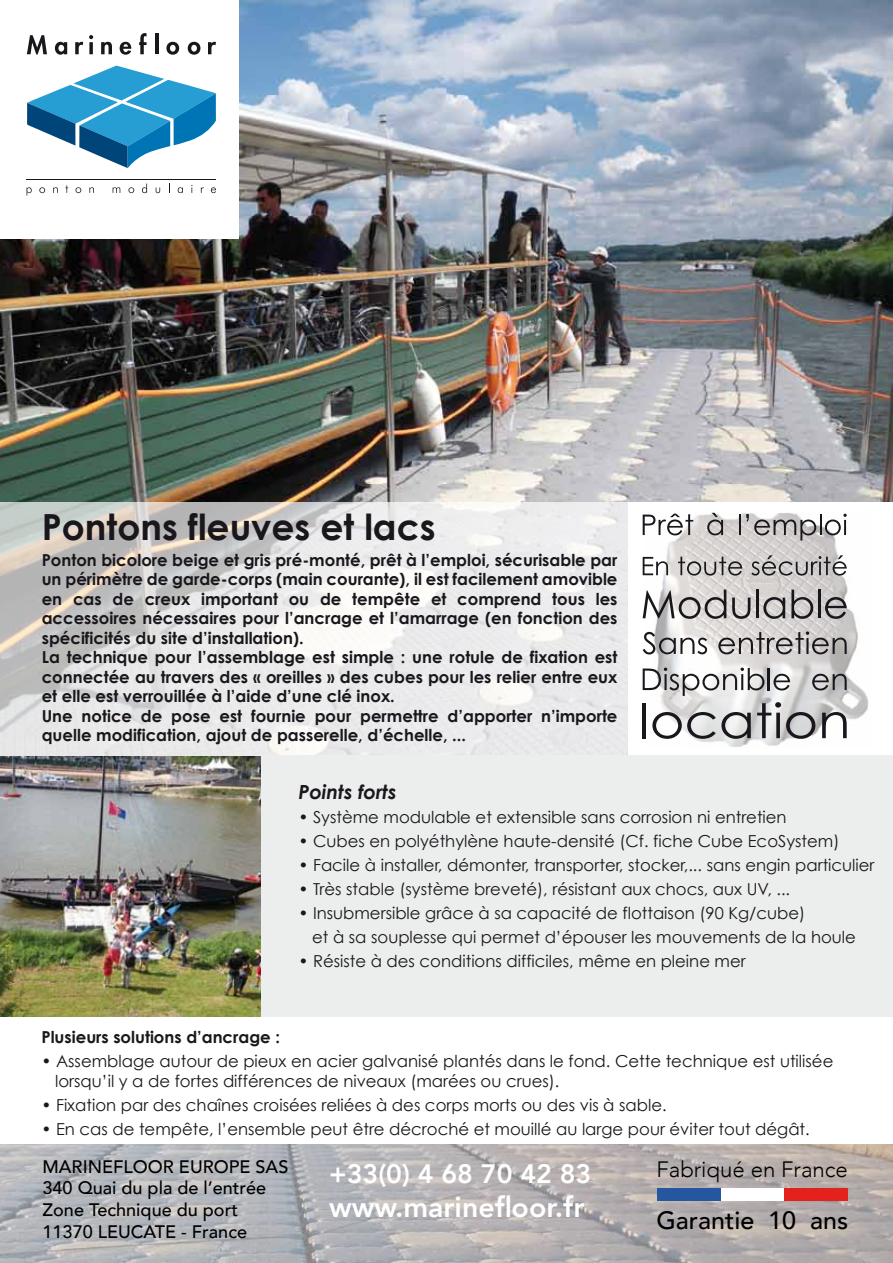
<style>
.page{position:relative;width:893px;height:1263px;background:#fff}
.page>*{position:absolute;margin:0;border:0;box-sizing:border-box;transform-origin:0 0}
.t1{font:700 36px "Century Gothic";color:#1a171c}
.t2{font:800 28.5px "Avenir";color:#fff}
.t3{font:800 26.7px "Avenir";color:#fff}
.t4{font:500 25.05px "Avenir";color:#000}
.t5{font:300 22.2px "Avenir";color:#000}
.t6{font:italic 700 19.5px "Century Gothic";color:#1a171c}
.t7{font:500 18px/21.8px "Avenir";color:#000}
.t8{font:16.5px/19.8px "Century Gothic";color:#1a171c}
.t9{font:700 16.5px/19.5px "Century Gothic";color:#1a171c}
</style>
<div class="page">
<img style="left:0;top:0;width:893px;height:502px">
<div style="left:0;top:0;width:239px;height:239px;background:#fff"></div>
<svg style="left:0;top:502px;width:651px;height:254px;fill:#eaeaeb"></svg>
<svg style="left:27px;top:66px;width:189px;height:102px"></svg>
<svg style="left:27px;top:187px;width:5px;height:9px"></svg>
<svg style="left:39px;top:187px;width:6px;height:6px"></svg>
<svg style="left:53px;top:187px;width:5px;height:6px"></svg>
<svg style="left:65px;top:185px;width:3px;height:8px"></svg>
<svg style="left:76px;top:187px;width:5px;height:6px"></svg>
<svg style="left:89px;top:187px;width:5px;height:6px"></svg>
<svg style="left:113px;top:187px;width:7px;height:6px"></svg>
<svg style="left:128px;top:187px;width:6px;height:6px"></svg>
<svg style="left:142px;top:184px;width:5px;height:9px"></svg>
<svg style="left:156px;top:188px;width:4px;height:5px"></svg>
<svg style="left:178px;top:187px;width:5px;height:6px"></svg>
<svg style="left:211px;top:187px;width:5px;height:6px"></svg>
<hr style="left:27px;top:179px;width:189px;height:1px;background:#1a171c">
<svg style="left:27px;top:35px;width:20px;height:20px"></svg>
<svg style="left:55px;top:42px;width:12px;height:13px"></svg>
<svg style="left:75px;top:42px;width:8px;height:12px"></svg>
<svg style="left:89px;top:42px;width:4px;height:12px"></svg>
<svg style="left:89px;top:35px;width:4px;height:4px"></svg>
<svg style="left:101px;top:42px;width:11px;height:12px"></svg>
<svg style="left:120px;top:42px;width:11px;height:13px"></svg>
<svg style="left:139px;top:33px;width:8px;height:21px"></svg>
<svg style="left:166px;top:42px;width:13px;height:13px"></svg>
<svg style="left:188px;top:42px;width:12px;height:13px"></svg>
<svg style="left:208px;top:42px;width:8px;height:12px"></svg>
<hr style="left:155px;top:33px;width:3px;height:21px;background:#1a171c">
<img style="left:646px;top:512px;width:223px;height:236px">
<div style="left:240px;top:756px;width:653px;height:261px;background:#eceded"></div>
<img style="left:0;top:1144px;width:893px;height:119px">
<div style="left:657px;top:1187px;width:64px;height:13px;background:#2457a0"></div>
<div style="left:721px;top:1187px;width:63px;height:13px;background:#fff"></div>
<div style="left:784px;top:1187px;width:63px;height:13px;background:#e3211d"></div>
<img style="left:0;top:756px;width:260px;height:261px">
<svg style="left:643px;top:514px;width:50px;height:21px"></svg>
<svg style="left:707px;top:513px;width:16px;height:22px"></svg>
<hr style="left:739px;top:514px;width:2px;height:21px;background:#1a171c">
<svg style="left:746px;top:514px;width:70px;height:27px;background:#b4b1b1"></svg>
<hr style="left:820px;top:514px;width:2px;height:21px;background:#1a171c">
<svg style="left:825px;top:514px;width:22px;height:21px"></svg>
<svg style="left:643px;top:557px;width:25px;height:18px"></svg>
<svg style="left:678px;top:557px;width:64px;height:19px"></svg>
<svg style="left:751px;top:555px;width:96px;height:21px;background:#aca9aa"></svg>
<svg style="left:643px;top:590px;width:83px;height:29px"></svg>
<svg style="left:732px;top:598px;width:18px;height:21px"></svg>
<hr style="left:756px;top:590px;width:3px;height:28px;background:#1a171c">
<svg style="left:763px;top:597px;width:22px;height:22px"></svg>
<svg style="left:791px;top:590px;width:22px;height:29px"></svg>
<hr style="left:818px;top:590px;width:2px;height:28px;background:#1a171c">
<svg style="left:825px;top:597px;width:22px;height:22px"></svg>
<svg style="left:643px;top:632px;width:64px;height:22px"></svg>
<svg style="left:718px;top:631px;width:129px;height:23px;background:#aaa6a7"></svg>
<svg style="left:643px;top:667px;width:121px;height:29px"></svg>
<hr style="left:768px;top:668px;width:2px;height:22px;background:#1a171c">
<svg style="left:773px;top:674px;width:17px;height:16px"></svg>
<svg style="left:812px;top:674px;width:35px;height:16px"></svg>
<hr style="left:643px;top:703px;width:3px;height:35px;background:#1a171c">
<svg style="left:652px;top:712px;width:99px;height:27px"></svg>
<svg style="left:757px;top:702px;width:58px;height:37px;background:#a9a9aa"></svg>
<svg style="left:822px;top:712px;width:25px;height:26px"></svg>
<h1 class="t1" style="left:42px;top:504px;width:395px">Pontons fleuves et lacs</h1>
<p class="t9" style="left:42px;top:550px;width:577px">Ponton bicolore beige et gris pré-monté, prêt à l’emploi, sécurisable par un périmètre de garde-corps (main courante), il est facilement amovible en cas de creux important ou de tempête et comprend tous les accessoires nécessaires pour l’ancrage et l’amarrage (en fonction des spécificités du site d’installation).<br>La technique pour l’assemblage est simple : une rotule de fixation est connectée au travers des « oreilles » des cubes pour les relier entre eux et elle est verrouillée à l’aide d’une clé inox.<br>Une notice de pose est fournie pour permettre d’apporter n’importe quelle modification, ajout de passerelle, d’échelle, ...</p>
<p class="t6" style="left:298px;top:779px;width:100px">Points forts</p>
<p class="t8" style="left:298px;top:807px;width:490px">• Système modulable et extensible sans corrosion ni entretien</p>
<p class="t8" style="left:298px;top:831px;width:543px">• Cubes en polyéthylène haute-densité (Cf. fiche Cube EcoSystem)</p>
<p class="t8" style="left:298px;top:855px;width:578px">• Facile à installer, démonter, transporter, stocker,... sans engin particulier</p>
<p class="t8" style="left:298px;top:879px;width:493px">• Très stable (système breveté), résistant aux chocs, aux UV, ...</p>
<p class="t8" style="left:312px;top:901px;width:545px;line-height:24px;text-indent:-14px">• Insubmersible grâce à sa capacité de flottaison (90 Kg/cube)<br>et à sa souplesse qui permet d’épouser les mouvements de la houle</p>
<p class="t8" style="left:298px;top:951px;width:449px">• Résiste à des conditions difficiles, même en pleine mer</p>
<p class="t9" style="left:41px;top:1026px;width:240px">Plusieurs solutions d’ancrage :</p>
<p class="t8" style="left:55px;top:1051px;width:780px;text-indent:-14px">• Assemblage autour de pieux en acier galvanisé plantés dans le fond. Cette technique est utilisée lorsqu’il y a de fortes différences de niveaux (marées ou crues).</p>
<p class="t8" style="left:41px;top:1094px;width:627px">• Fixation par des chaînes croisées reliées à des corps morts ou des vis à sable.</p>
<p class="t8" style="left:41px;top:1118px;width:770px">• En cas de tempête, l’ensemble peut être décroché et mouillé au large pour éviter tout dégât.</p>
<p class="t7" style="left:43px;top:1154px;width:247px">MARINEFLOOR EUROPE SAS<br>340 Quai du pla de l’entrée<br>Zone Technique du port<br>11370 LEUCATE - France</p>
<h3 class="t3" style="left:329px;top:1153px;width:264px">+33(0) 4 68 70 42 83</h3>
<h2 class="t2" style="left:329px;top:1185px;width:257px">www.marinefloor.fr</h2>
<h3 class="t5" style="left:656px;top:1156px;width:193px">Fabriqué en France</h3>
<h3 class="t4" style="left:656px;top:1199px;width:193px">Garantie 10 ans</h3>
</div>
